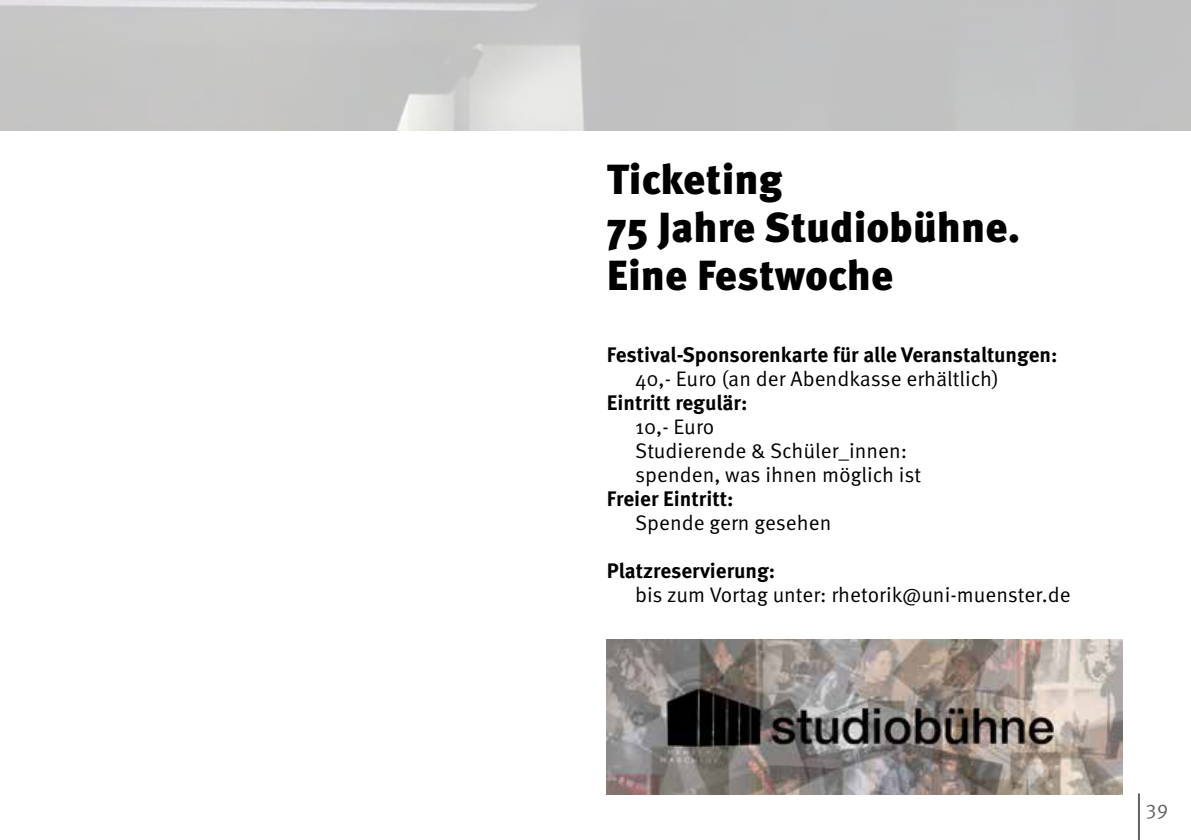
<style>
.page{position:relative;width:1191px;height:840px;background:#fff}
.page>*{position:absolute;margin:0;border:0;box-sizing:border-box;transform-origin:0 0}
.t1{font:900 42px/48px "Meta OT";color:#000}
.t2{font:21px/24px "Meta OT";color:#000}
.t3{font:700 21px "Meta OT";color:#000}
.t4{font:20px "Meta OT";color:#646363}
</style>
<div class="page">
<hr style="left:1138px;top:793px;width:2px;height:46px;background:#646363">
<img style="left:607px;top:639px;width:516px;height:155px">
<h1 class="t1" style="left:607px;top:157px;width:415px">Ticketing<br>75 Jahre Studiobühne.<br>Eine Festwoche</h1>
<p class="t3" style="left:607px;top:341px;width:452px">Festival-Sponsorenkarte für alle Veranstaltungen:</p>
<p class="t2" style="left:635px;top:367px;width:365px">40,- Euro (an der Abendkasse erhältlich)</p>
<p class="t3" style="left:607px;top:389px;width:142px">Eintritt regulär:</p>
<p class="t2" style="left:635px;top:415px;width:287px">10,- Euro<br>Studierende &amp; Schüler_innen: spenden, was ihnen möglich ist</p>
<p class="t3" style="left:607px;top:485px;width:128px">Freier Eintritt:</p>
<p class="t2" style="left:635px;top:511px;width:198px">Spende gern gesehen</p>
<p class="t3" style="left:607px;top:557px;width:170px">Platzreservierung:</p>
<p class="t2" style="left:635px;top:583px;width:437px">bis zum Vortag unter: rhetorik@uni-muenster.de</p>
<p class="t4" style="left:1145px;top:798px;width:24px">39</p>
</div>
